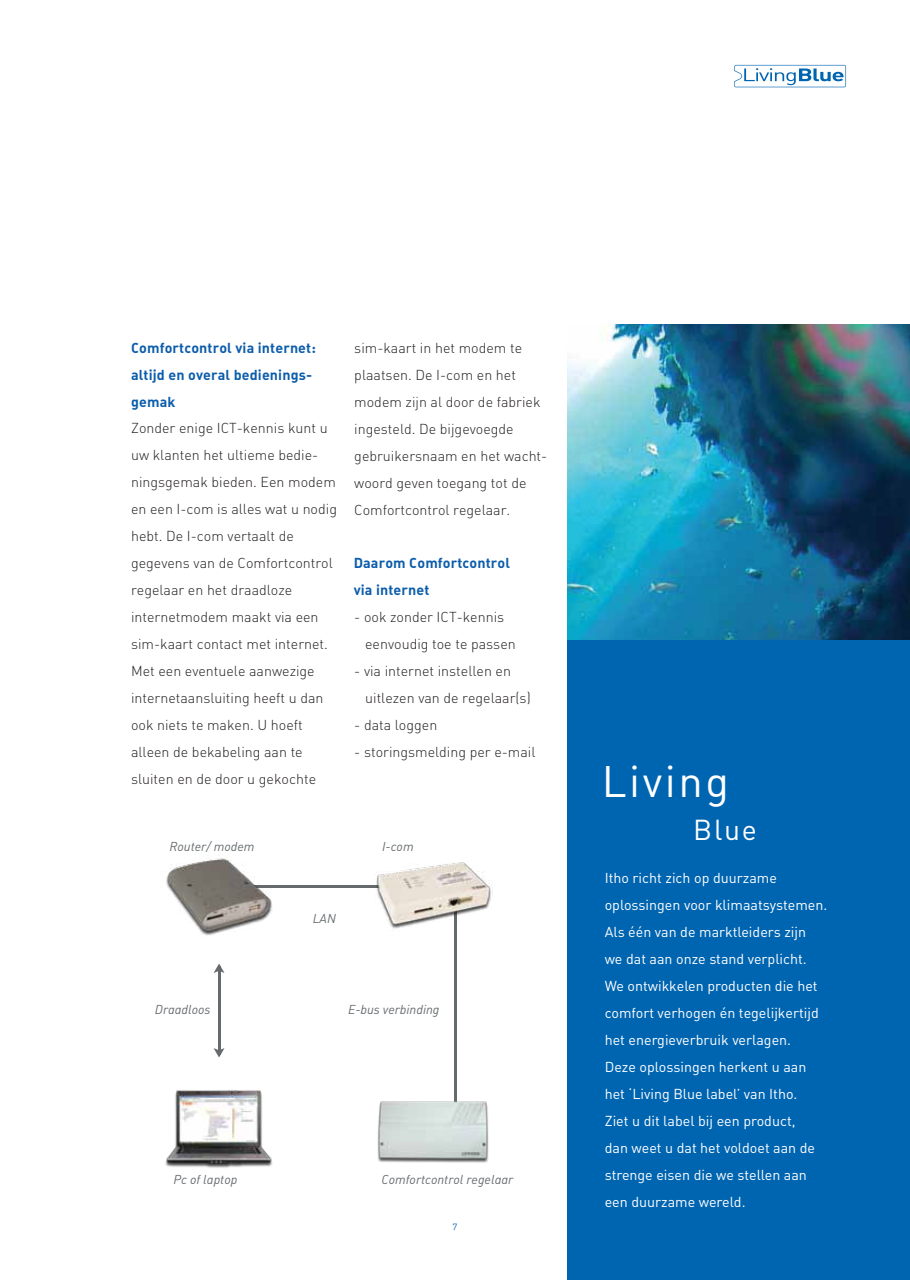
<style>
.page{position:relative;width:910px;height:1280px;background:#fff}
.page>*{position:absolute;margin:0;border:0;box-sizing:border-box;transform-origin:0 0}
.t1{font:43.5px "DIN Regular Alternate";letter-spacing:.06em;color:#fff}
.t2{font:28.5px "DIN Regular Alternate";color:#fff}
.t3{font:14.25px/27px "DIN Light Alternate";color:#231f20}
.t4{font:14.25px/27px "DIN Regular Alternate";color:#fff}
.t5{font:14.25px/27px "DIN Bold Alternate";letter-spacing:.01em;color:#0c5dab}
.t6{font:12.75px "DIN Regular Italic Alt";color:#656a6d}
.t7{font:9px "DIN Regular Alternate";color:#0c5dab}
</style>
<div class="page">
<hr style="left:454px;top:899px;width:2px;height:212px;background:#656a6d">
<hr style="left:230px;top:885px;width:182px;height:2px;background:#656a6d">
<img style="left:374px;top:862px;width:119px;height:93px">
<img style="left:377px;top:1072px;width:112px;height:91px">
<img style="left:166px;top:858px;width:112px;height:78px">
<img style="left:165px;top:1090px;width:108px;height:78px">
<hr style="left:218px;top:966px;width:2px;height:88px;background:#656a6d">
<svg style="left:214px;top:963px;width:10px;height:10px"></svg>
<svg style="left:214px;top:1048px;width:10px;height:9px"></svg>
<div style="left:567px;top:639px;width:343px;height:641px;background:#0065b1"></div>
<img style="left:567px;top:324px;width:343px;height:315px">
<svg style="left:734px;top:65px;width:112px;height:22px"></svg>
<p class="t5" style="left:131px;top:333px;width:186px">Comfortcontrol via internet: altijd en overal bedienings&shy;gemak</p>
<p class="t3" style="left:354px;top:334px;width:195px">sim-kaart in het modem te plaatsen. De I-com en het modem zijn al door de fabriek ingesteld. De bijgevoegde gebruikersnaam en het wacht&shy;woord geven toegang tot de<br>Comfortcontrol regelaar.</p>
<p class="t3" style="left:131px;top:415px;width:207px">Zonder enige ICT-kennis kunt u uw klanten het ultieme bedie&shy;ningsgemak bieden. Een modem en een I-com is alles wat u nodig hebt. De I-com vertaalt de gegevens van de Comfortcontrol regelaar en het draadloze internetmodem maakt via een sim-kaart contact met internet.<br>Met een eventuele aanwezige internetaansluiting heeft u dan ook niets te maken. U hoeft alleen de bekabeling aan te sluiten en de door u gekochte</p>
<p class="t5" style="left:354px;top:549px;width:158px">Daarom Comfortcontrol via internet</p>
<p class="t3" style="left:365px;top:603px;width:152px;text-indent:-11px">- ook zonder ICT-kennis eenvoudig toe te passen</p>
<p class="t3" style="left:365px;top:657px;width:167px;text-indent:-11px">- via internet instellen en uitlezen van de regelaar(s)</p>
<p class="t3" style="left:354px;top:711px;width:84px">- data loggen</p>
<p class="t3" style="left:354px;top:738px;width:183px">- storingsmelding per e-mail</p>
<p class="t6" style="left:170px;top:838px;width:86px">Router/ modem</p>
<p class="t6" style="left:382px;top:838px;width:33px">I-com</p>
<p class="t6" style="left:313px;top:911px;width:25px">LAN</p>
<p class="t6" style="left:155px;top:1001px;width:57px">Draadloos</p>
<p class="t6" style="left:348px;top:1001px;width:93px">E-bus verbinding</p>
<p class="t6" style="left:173px;top:1172px;width:65px">Pc of laptop</p>
<p class="t6" style="left:382px;top:1172px;width:133px">Comfortcontrol regelaar</p>
<p class="t7" style="left:453px;top:1220px;width:6px">7</p>
<h1 class="t1" style="left:602px;top:754px;width:129px">Living</h1>
<h2 class="t2" style="left:693px;top:812px;width:65px">Blue</h2>
<p class="t4" style="left:605px;top:864px;width:224px">Itho richt zich op duurzame oplossingen voor klimaatsystemen.<br>Als één van de marktleiders zijn we dat aan onze stand verplicht.<br>We ontwikkelen producten die het comfort verhogen én tegelijkertijd het energieverbruik verlagen.<br>Deze oplossingen herkent u aan het ‘Living Blue label’ van Itho.<br>Ziet u dit label bij een product,<br>dan weet u dat het voldoet aan de strenge eisen die we stellen aan een duurzame wereld.</p>
</div>
